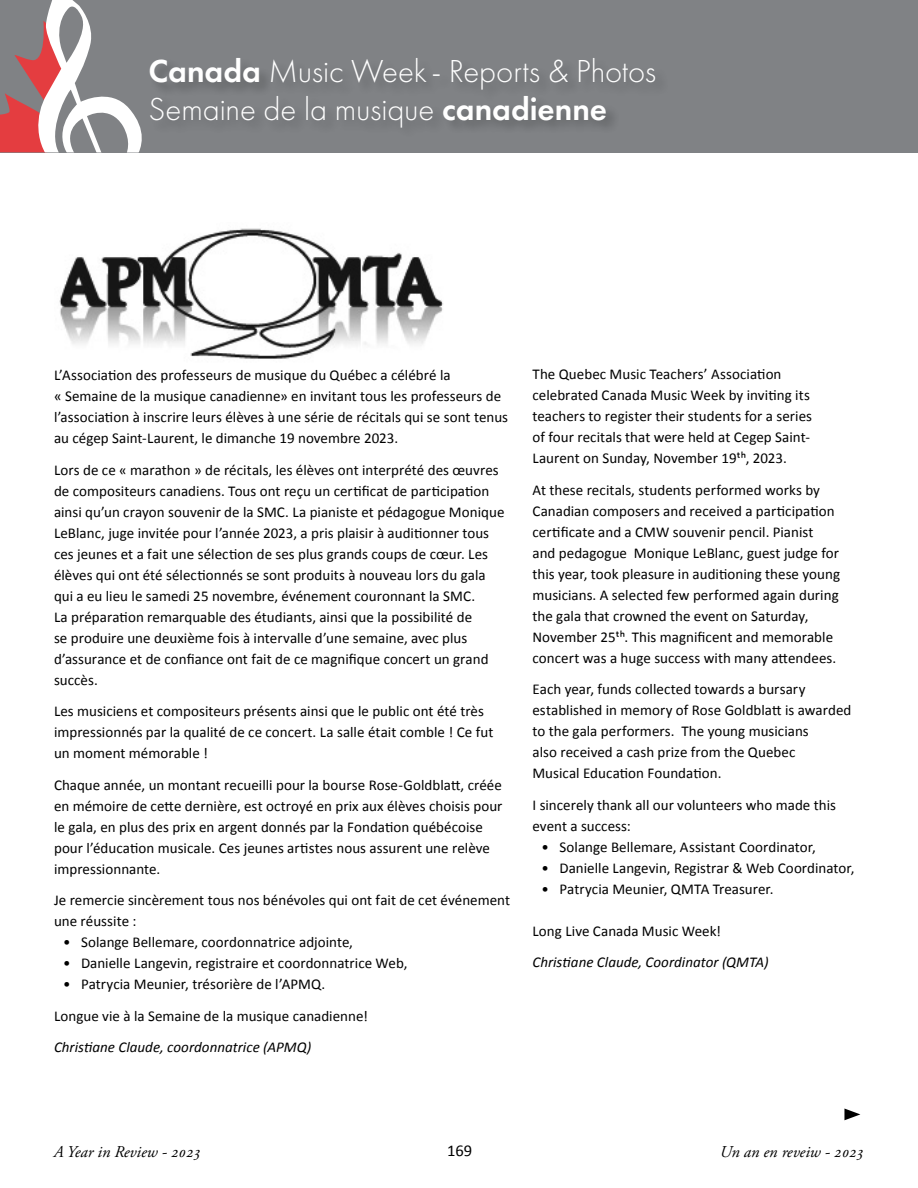
<style>
.page{position:relative;width:918px;height:1188px;background:#fff}
.page>*{position:absolute;margin:0;border:0;box-sizing:border-box;transform-origin:0 0}
.t1{font:300 33px/37.5px "Futura PT";letter-spacing:-.005em;color:#fff}
.t2{font:italic 16.5px "Adobe Garamond Pro";color:#000}
.t3{font:16.5px "Calibri";color:#000}
.t4{font:15px/21px "Calibri";letter-spacing:.005em;color:#000}
.t5{font:italic 15px "Calibri";color:#000}
.s1{font-weight:600}
</style>
<div class="page">
<div style="left:0;top:0;width:918px;height:153px;background:#808285"></div>
<svg style="left:0;top:0;width:142px;height:153px"></svg>
<svg style="left:844px;top:1109px;width:16px;height:11px"></svg>
<img style="left:59px;top:228px;width:384px;height:131px">
<h1 class="t1" style="left:148px;top:53px;width:509px"><span class="s1">Canada</span> Music Week- Reports &amp; Photos<br>Semaine de la musique <span class="s1">canadienne</span></h1>
<p class="t4" style="left:54px;top:364px;width:456px">L’Association des professeurs de musique du Québec a célébré la<br>« Semaine de la musique canadienne» en invitant tous les professeurs de l’association à inscrire leurs élèves à une série de récitals qui se sont tenus au cégep Saint-Laurent, le dimanche 19 novembre 2023.</p>
<p class="t4" style="left:54px;top:459px;width:452px">Lors de ce « marathon » de récitals, les élèves ont interprété des œuvres de compositeurs canadiens. Tous ont reçu un certificat de participation ainsi qu’un crayon souvenir de la SMC. La pianiste et pédagogue Monique LeBlanc, juge invitée pour l’année 2023, a pris plaisir à auditionner tous ces jeunes et a fait une sélection de ses plus grands coups de cœur. Les élèves qui ont été sélectionnés se sont produits à nouveau lors du gala qui a eu lieu le samedi 25 novembre, événement couronnant la SMC.<br>La préparation remarquable des étudiants, ainsi que la possibilité de<br>se produire une deuxième fois à intervalle d’une semaine, avec plus d’assurance et de confiance ont fait de ce magnifique concert un grand succès.</p>
<p class="t4" style="left:54px;top:700px;width:441px">Les musiciens et compositeurs présents ainsi que le public ont été très impressionnés par la qualité de ce concert. La salle était comble ! Ce fut un moment mémorable !</p>
<p class="t4" style="left:54px;top:774px;width:450px">Chaque année, un montant recueilli pour la bourse Rose-Goldblatt, créée en mémoire de cette dernière, est octroyé en prix aux élèves choisis pour le gala, en plus des prix en argent donnés par la Fondation québécoise pour l’éducation musicale. Ces jeunes artistes nous assurent une relève impressionnante.</p>
<p class="t4" style="left:54px;top:889px;width:458px">Je remercie sincèrement tous nos bénévoles qui ont fait de cet événement une réussite :</p>
<p class="t4" style="left:63px;top:931px;width:292px">• Solange Bellemare, coordonnatrice adjointe,</p>
<p class="t4" style="left:63px;top:952px;width:346px">• Danielle Langevin, registraire et coordonnatrice Web,</p>
<p class="t4" style="left:54px;top:968px;width:316px;line-height:31.5px;text-indent:9px">• Patrycia Meunier, trésorière de l’APMQ.<br>Longue vie à la Semaine de la musique canadienne!</p>
<p class="t5" style="left:54px;top:1037px;width:259px">Christiane Claude, coordonnatrice (APMQ)</p>
<p class="t4" style="left:532px;top:363px;width:281px">The Quebec Music Teachers’ Association celebrated Canada Music Week by inviting its teachers to register their students for a series of four recitals that were held at Cegep Saint-Laurent on Sunday, November 19th, 2023.</p>
<p class="t4" style="left:532px;top:479px;width:309px">At these recitals, students performed works by Canadian composers and received a participation certificate and a CMW souvenir pencil. Pianist and pedagogue Monique LeBlanc, guest judge for this year, took pleasure in auditioning these young musicians. A selected few performed again during the gala that crowned the event on Saturday, November 25th. This magnificent and memorable concert was a huge success with many attendees.</p>
<p class="t4" style="left:532px;top:678px;width:320px">Each year, funds collected towards a bursary established in memory of Rose Goldblatt is awarded to the gala performers. The young musicians<br>also received a cash prize from the Quebec<br>Musical Education Foundation.</p>
<p class="t4" style="left:532px;top:794px;width:305px">I sincerely thank all our volunteers who made this event a success:</p>
<p class="t4" style="left:542px;top:836px;width:276px">• Solange Bellemare, Assistant Coordinator,</p>
<p class="t4" style="left:542px;top:857px;width:315px">• Danielle Langevin, Registrar &amp; Web Coordinator,</p>
<p class="t4" style="left:542px;top:878px;width:234px">• Patrycia Meunier, QMTA Treasurer.</p>
<p class="t4" style="left:532px;top:920px;width:190px">Long Live Canada Music Week!</p>
<p class="t5" style="left:532px;top:952px;width:238px">Christiane Claude, Coordinator (QMTA)</p>
<p class="t2" style="left:54px;top:1142px;width:149px">A Year in Review - 2023</p>
<p class="t3" style="left:447px;top:1139px;width:27px">169</p>
<p class="t2" style="left:720px;top:1142px;width:146px">Un an en reveiw - 2023</p>
</div>
